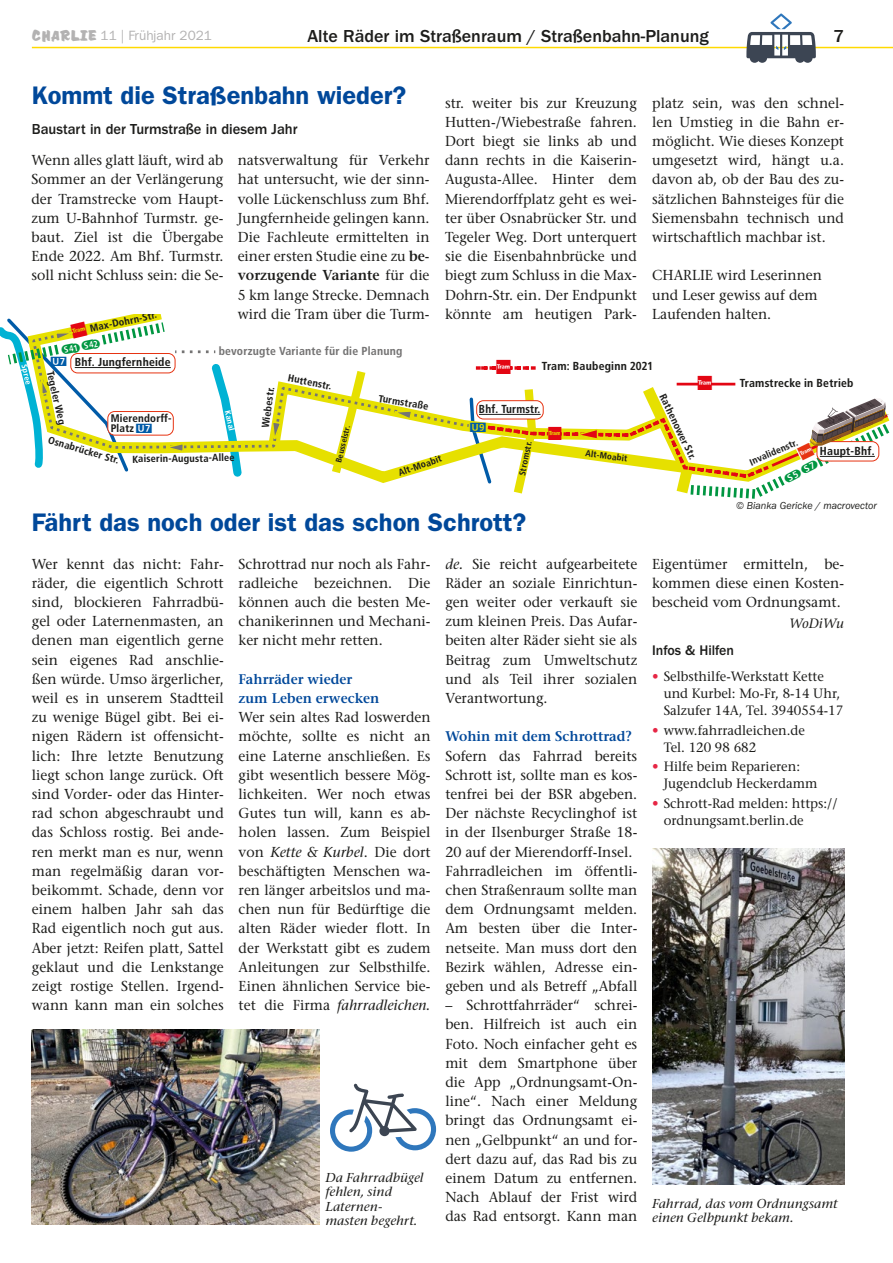
<style>
.page{position:relative;width:893px;height:1263px;background:#fff}
.page>*{position:absolute;margin:0;border:0;box-sizing:border-box;transform-origin:0 0}
.C-04-Head-halbeSeite{font:25.5px "Franklin Gothic LT Pro Dm";color:#00489a}
.t1{font:19.2px "BVG Pi Neu";color:#e30613}
.t2{font:18.45px "BVG Pi Neu";color:#009641}
.t3{font:18.45px "BVG Pi Neu";color:#005ba8}
.C-Kolumnentitel-re{font:500 18px "Franklin Gothic LT Pro";color:#1d1d1b}
.t4{font:17.7px "BVG Pi Neu";color:#e30613}
.A-24-franklin-gothic{font:500 15px "Franklin Gothic LT Pro";color:#1d1d1b}
.A-01-FließohneAb{font:500 14.4px/19.2px "Stone Serif Std";color:#1d1d1b;text-align:justify}
.A-01-Brot-fliess{font:500 14.4px/19.2px "Stone Serif Std";color:#1d1d1b;text-align:justify}
.A-03-Brot-libü{font:500 14.4px/19.2px "Stone Serif Std";color:#1d1d1b}
.A-01-Brot-fliess-2{font:500 14.4px "Franklin Gothic LT Pro";color:#1d1d1b}
.A-03A-brot_ohne_libü{font:600 13.95px/19.2px "Stone Serif Std";color:#00489a}
.t5{font:500 13.5px/17.2px "Stone Serif Std";color:#1d1d1b}
.t6{font:13.5px "Franklin Gothic LT Pro";color:#b3b2b2}
.A-06-Autor{font:italic 500 13.5px "Stone Serif ITC";color:#1d1d1b}
.B-07-BU-einfach{font:italic 500 12.9px/14.2px "Stone Serif ITC";color:#1d1d1b}
.t7{font:11.55px "BVG Neg Hin Fett";color:#1d1d1b}
.t8{font:11.55px "BVG Neg Hin Fett";color:#757474}
.t9{font:11.55px "BVG Hfett";color:#1d1d1b}
.t10{font:11.55px "BVG Hfett";color:#1d1d1b;scale:.96 1}
.t11{font:10.95px/10.2px "BVG Neg Hin Fett";color:#1d1d1b}
.B-28-Bildnach-Schwar{font:italic 10.5px "Franklin Gothic LT Pro";color:#1d1d1b}
.t12{font:10.2px "BVG Neg Hin Fett";color:#1d1d1b}
.t13{font:9.6px "BVG Neg Hin Fett";color:#1d1d1b}
.t14{font:8.85px "BVG Neg Hin Fett";color:#1d1d1b}
.t15{font:8.25px "BVG Neg Hin Fett";color:#1d1d1b}
.t16{font:8.25px "BVG Neg Hin Fett";color:#fff}
.s1{font-family:"Cg Davison Zip Bd"}
.s2{font-weight:600}
.s3{font-family:"Stone Serif ITC";font-style:italic}
.s4{color:#e62645}
</style>
<div class="page">
<hr style="left:32px;top:47px;width:861px;height:1px;background:#ffda00">
<svg style="left:330px;top:1083px;width:106px;height:69px"></svg>
<img style="left:32px;top:1029px;width:288px;height:195px">
<img style="left:652px;top:849px;width:192px;height:336px">
<svg style="left:746px;top:14px;width:70px;height:49px"></svg>
<svg style="left:0;top:315px;width:889px;height:184px"></svg>
<p class="t6" style="left:32px;top:27px;width:182px"><span class="s1">CharLiE</span> 11 | Frühjahr 2021</p>
<p class="C-Kolumnentitel-re" style="left:307px;top:26px;width:403px">Alte Räder im Straßenraum / Straßenbahn-Planung</p>
<p class="C-Kolumnentitel-re" style="left:833px;top:26px;width:12px">7</p>
<p class="C-04-Head-halbeSeite" style="left:32px;top:80px;width:376px">Kommt die Straßenbahn wieder?</p>
<p class="A-24-franklin-gothic" style="left:32px;top:121px;width:267px">Baustart in der Turmstraße in diesem Jahr</p>
<p class="A-01-FließohneAb" style="left:31px;top:151px;width:193px">Wenn alles glatt läuft, wird ab Sommer an der Verlängerung der Tramstrecke vom Haupt&shy;zum U-Bahnhof Turmstr. ge&shy;baut. Ziel ist die Übergabe Ende 2022. Am Bhf. Turmstr. soll nicht Schluss sein: die Se-</p>
<p class="A-01-FließohneAb" style="left:445px;top:93px;width:193px">str. weiter bis zur Kreuzung Hutten-/Wiebestraße fahren.<br>Dort biegt sie links ab und dann rechts in die Kaiserin-Augusta-Allee. Hinter dem Mierendorffplatz geht es wei&shy;ter über Osnabrücker Str. und Tegeler Weg. Dort unterquert sie die Eisenbahnbrücke und biegt zum Schluss in die Max-Dohrn-Str. ein. Der Endpunkt könnte am heutigen Park-</p>
<p class="A-01-FließohneAb" style="left:652px;top:93px;width:193px">platz sein, was den schnel&shy;len Umstieg in die Bahn er&shy;möglicht. Wie dieses Konzept umgesetzt wird, hängt u.a. davon ab, ob der Bau des zu&shy;sätzlichen Bahnsteiges für die Siemensbahn technisch und wirtschaftlich machbar ist.</p>
<p class="A-01-FließohneAb" style="left:238px;top:151px;width:193px">natsverwaltung für Verkehr hat untersucht, wie der sinn&shy;volle Lückenschluss zum Bhf.<br>Jungfernheide gelingen kann.</p>
<p class="A-01-FließohneAb" style="left:238px;top:227px;width:193px">Die Fachleute ermittelten in einer ersten Studie eine zu <span class="s2">be&shy;vorzugende Variante</span> für die 5 km lange Strecke. Demnach wird die Tram über die Turm-</p>
<p class="A-03-Brot-libü" style="left:652px;top:266px;width:171px">CHARLIE wird Leserinnen und Leser gewiss auf dem<br>Laufenden halten.</p>
<p class="t12" style="left:89px;top:323px;width:70px;rotate:-12deg">Max-Dohrn-Str.</p>
<p class="t9" style="left:75px;top:355px;width:98px">Bhf. Jungfernheide</p>
<p class="t2" style="left:58px;top:339px;width:42px;rotate:-12deg">DKDL</p>
<p class="t8" style="left:219px;top:344px;width:185px">bevorzugte Variante für die Planung</p>
<p class="t3" style="left:50px;top:350px;width:19px">n</p>
<h2 class="t1" style="left:495px;top:356px;width:19px">b</h2>
<p class="t7" style="left:542px;top:359px;width:113px">Tram: Baubeginn 2021</p>
<p class="t16" style="left:29px;top:363px;width:22px;rotate:77deg">Spree</p>
<p class="t12" style="left:56px;top:370px;width:56px;rotate:77deg">Tegeler Weg</p>
<p class="t12" style="left:289px;top:372px;width:46px;rotate:11deg">Huttenstr.</p>
<h2 class="t1" style="left:696px;top:373px;width:19px">b</h2>
<p class="t7" style="left:740px;top:376px;width:115px">Tramstrecke in Betrieb</p>
<p class="t12" style="left:259px;top:427px;width:43px;rotate:-82deg">Wiebestr.</p>
<p class="t12" style="left:668px;top:392px;width:73px;rotate:64deg">Rathenow er Str.</p>
<p class="t12" style="left:380px;top:392px;width:52px;rotate:9deg">Turmstraße</p>
<p class="t10" style="left:479px;top:402px;width:66px">Bhf. Turmstr.</p>
<p class="t16" style="left:232px;top:410px;width:22px;rotate:77deg">Kanal</p>
<p class="t11" style="left:111px;top:413px;width:63px">Mierendorff-<br>Platz</p>
<p class="t3" style="left:469px;top:415px;width:19px">p</p>
<p class="t3" style="left:136px;top:416px;width:19px">n</p>
<p class="t15" style="left:334px;top:461px;width:40px;rotate:-76deg">Beusselstr.</p>
<p class="t4" style="left:547px;top:424px;width:18px">b</p>
<p class="t12" style="left:50px;top:433px;width:75px;rotate:17deg">Osnabrücker Str.</p>
<p class="t14" style="left:586px;top:448px;width:44px;rotate:8deg">Alt-Moabit</p>
<p class="t13" style="left:748px;top:457px;width:53px;rotate:-23deg">Invalidenstr.</p>
<p class="t14" style="left:517px;top:474px;width:37px;rotate:-78deg">Stromstr.</p>
<p class="t9" style="left:820px;top:444px;width:57px">Haupt-Bhf.</p>
<p class="t12" style="left:132px;top:453px;width:104px;rotate:-1deg">Kaiserin-Augusta-Allee</p>
<p class="t13" style="left:397px;top:467px;width:47px;rotate:-19deg">Alt-Moabit</p>
<p class="C-04-Head-halbeSeite" style="left:32px;top:507px;width:496px">Fährt das noch oder ist das schon Schrott?</p>
<p class="A-01-FließohneAb" style="left:32px;top:554px;width:193px">Wer kennt das nicht: Fahr&shy;räder, die eigentlich Schrott sind, blockieren Fahrradbü&shy;gel oder Laternenmasten, an denen man eigentlich gerne sein eigenes Rad anschlie&shy;ßen würde. Umso ärgerlicher, weil es in unserem Stadtteil zu wenige Bügel gibt. Bei ei&shy;nigen Rädern ist offensicht&shy;lich: Ihre letzte Benutzung liegt schon lange zurück. Oft sind Vorder- oder das Hinter&shy;rad schon abgeschraubt und das Schloss rostig. Bei ande&shy;ren merkt man es nur, wenn man regelmäßig daran vor&shy;beikommt. Schade, denn vor einem halben Jahr sah das Rad eigentlich noch gut aus.<br>Aber jetzt: Reifen platt, Sattel geklaut und die Lenkstange zeigt rostige Stellen. Irgend&shy;wann kann man ein solches</p>
<p class="A-01-FließohneAb" style="left:239px;top:554px;width:193px">Schrottrad nur noch als Fahr&shy;radleiche bezeichnen. Die können auch die besten Me&shy;chanikerinnen und Mechani&shy;ker nicht mehr retten.</p>
<p class="A-03A-brot_ohne_libü" style="left:239px;top:669px;width:142px">Fahrräder wieder zum Leben erwecken</p>
<p class="A-01-FließohneAb" style="left:239px;top:707px;width:193px">Wer sein altes Rad loswerden möchte, sollte es nicht an eine Laterne anschließen. Es gibt wesentlich bessere Mög&shy;lichkeiten. Wer noch etwas Gutes tun will, kann es ab&shy;holen lassen. Zum Beispiel von <span class="s3">Kette &amp; Kurbel</span>. Die dort beschäftigten Menschen wa&shy;ren länger arbeitslos und ma&shy;chen nun für Bedürftige die alten Räder wieder flott. In der Werkstatt gibt es zudem Anleitungen zur Selbsthilfe.<br>Einen ähnlichen Service bie&shy;tet die Firma <span class="s3">fahrradleichen.</span></p>
<p class="B-07-BU-einfach" style="left:325px;top:1171px;width:100px">Da Fahrradbügel fehlen, sind<br>Laternen&shy;masten begehrt.</p>
<p class="A-01-FließohneAb" style="left:445px;top:554px;width:193px"><span class="s3">de.</span> Sie reicht aufgearbeitete Räder an soziale Einrichtun&shy;gen weiter oder verkauft sie zum kleinen Preis. Das Aufar&shy;beiten alter Räder sieht sie als Beitrag zum Umweltschutz und als Teil ihrer sozialen Verantwortung.</p>
<p class="A-03A-brot_ohne_libü" style="left:445px;top:727px;width:188px">Wohin mit dem Schrottrad?</p>
<p class="A-01-FließohneAb" style="left:445px;top:746px;width:193px">Sofern das Fahrrad bereits Schrott ist, sollte man es kos&shy;tenfrei bei der BSR abgeben.<br>Der nächste Recyclinghof ist in der Ilsenburger Straße 18- 20 auf der Mierendorff-Insel.</p>
<p class="A-01-Brot-fliess" style="left:445px;top:861px;width:193px">Fahrradleichen im öffentli&shy;chen Straßenraum sollte man dem Ordnungsamt melden.<br>Am besten über die Inter&shy;netseite. Man muss dort den Bezirk wählen, Adresse ein&shy;geben und als Betreff „Abfall</p>
<p class="A-01-Brot-fliess" style="left:445px;top:995px;width:193px">– Schrottfahrräder“ schrei&shy;ben. Hilfreich ist auch ein Foto. Noch einfacher geht es mit dem Smartphone über die App „Ordnungsamt-On&shy;line“. Nach einer Meldung bringt das Ordnungsamt ei&shy;nen „Gelbpunkt“ an und for&shy;dert dazu auf, das Rad bis zu einem Datum zu entfernen.<br>Nach Ablauf der Frist wird das Rad entsorgt. Kann man</p>
<p class="B-28-Bildnach-Schwar" style="left:736px;top:499px;width:142px">© Bianka Gericke / macrovector</p>
<p class="A-01-Brot-fliess" style="left:652px;top:554px;width:193px">Eigentümer ermitteln, be&shy;kommen diese einen Kosten&shy;bescheid vom Ordnungsamt.</p>
<p class="A-06-Autor" style="left:789px;top:615px;width:56px">WoDiWu</p>
<p class="A-01-Brot-fliess-2" style="left:652px;top:642px;width:83px">Infos &amp; Hilfen</p>
<p class="t5" style="left:664px;top:667px;width:181px;text-indent:-11px"><span class="s4">•</span> Selbsthilfe-Werkstatt Kette und Kurbel: Mo-Fr, 8-14 Uhr,<br>Salzufer 14A, Tel. 3940554-17</p>
<p class="t5" style="left:664px;top:721px;width:143px;text-indent:-11px"><span class="s4">•</span> www.fahrradleichen.de<br>Tel. 120 98 682</p>
<p class="t5" style="left:664px;top:758px;width:155px;text-indent:-11px"><span class="s4">•</span> Hilfe beim Reparieren:<br>Jugendclub Heckerdamm</p>
<p class="t5" style="left:664px;top:794px;width:175px;text-indent:-11px"><span class="s4">•</span> Schrott-Rad melden: https:// ordnungsamt.berlin.de</p>
<p class="B-07-BU-einfach" style="left:652px;top:1197px;width:187px">Fahrrad, das vom Ordnungsamt einen Gelbpunkt bekam.</p>
</div>
